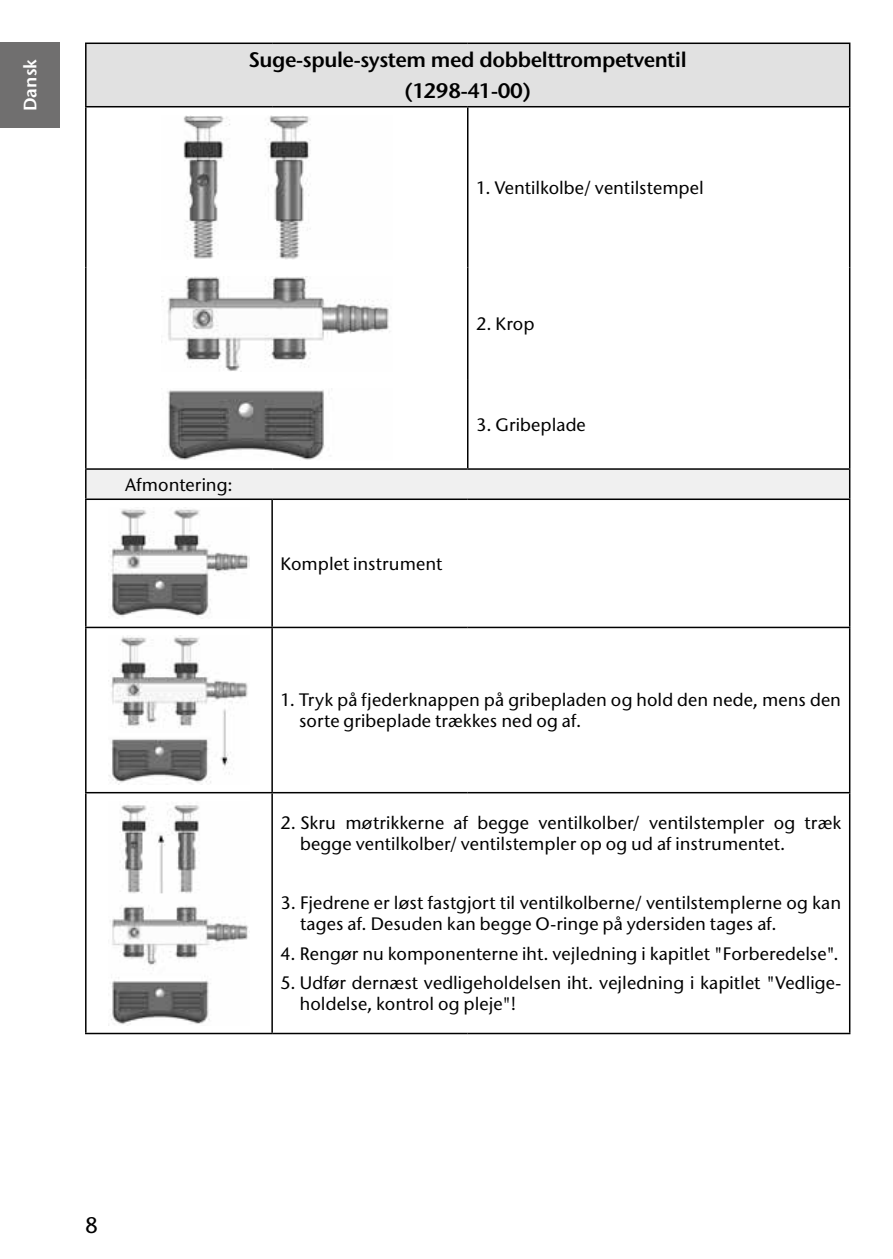
<style>
.page{position:relative;width:893px;height:1259px;background:#fff}
.page>*{position:absolute;margin:0;border:0;box-sizing:border-box;transform-origin:0 0}
.t1{font:500 22.5px "Stone Sans ITC Pro";color:#000}
.t2{font:600 21px/30.9px "Stone Sans ITC Pro";letter-spacing:-.02em;color:#000;text-align:center}
.t3{font:500 18px/21px "Stone Sans ITC Pro";letter-spacing:.005em;color:#000}
.t4{font:600 18px "Stone Sans ITC Pro";color:#fff}
</style>
<div class="page">
<div style="left:0;top:43px;width:60px;height:85px;background:#706f6f"></div>
<div style="left:86px;top:43px;width:764px;height:64px;background:#e1e1e1"></div>
<hr style="left:849px;top:44px;width:1px;height:62px;background:#000">
<hr style="left:85px;top:500px;width:2px;height:126px;background:#000">
<hr style="left:849px;top:500px;width:1px;height:126px;background:#000">
<hr style="left:85px;top:628px;width:2px;height:164px;background:#000">
<hr style="left:849px;top:628px;width:1px;height:164px;background:#000">
<hr style="left:85px;top:43px;width:187px;height:1px;background:#000">
<hr style="left:85px;top:44px;width:2px;height:62px;background:#000">
<hr style="left:272px;top:43px;width:196px;height:1px;background:#000">
<hr style="left:468px;top:43px;width:382px;height:1px;background:#000">
<hr style="left:85px;top:106px;width:187px;height:1px;background:#000">
<hr style="left:272px;top:106px;width:196px;height:1px;background:#000">
<hr style="left:468px;top:106px;width:382px;height:1px;background:#000">
<hr style="left:85px;top:792px;width:187px;height:1px;background:#000">
<hr style="left:85px;top:793px;width:2px;height:239px;background:#000">
<hr style="left:849px;top:793px;width:1px;height:239px;background:#000">
<hr style="left:85px;top:107px;width:2px;height:160px;background:#000">
<hr style="left:467px;top:107px;width:1px;height:160px;background:#000">
<hr style="left:849px;top:107px;width:1px;height:160px;background:#000">
<hr style="left:85px;top:267px;width:2px;height:113px;background:#000">
<hr style="left:467px;top:267px;width:1px;height:113px;background:#000">
<hr style="left:849px;top:267px;width:1px;height:113px;background:#000">
<hr style="left:85px;top:380px;width:2px;height:88px;background:#000">
<hr style="left:467px;top:380px;width:1px;height:88px;background:#000">
<hr style="left:849px;top:380px;width:1px;height:88px;background:#000">
<hr style="left:272px;top:792px;width:196px;height:1px;background:#000">
<hr style="left:271px;top:793px;width:2px;height:239px;background:#000">
<hr style="left:468px;top:792px;width:382px;height:1px;background:#000">
<hr style="left:85px;top:1032px;width:187px;height:2px;background:#000">
<hr style="left:272px;top:1032px;width:196px;height:2px;background:#000">
<hr style="left:468px;top:1032px;width:382px;height:2px;background:#000">
<hr style="left:85px;top:468px;width:187px;height:2px;background:#000">
<hr style="left:85px;top:470px;width:2px;height:28px;background:#000">
<hr style="left:272px;top:468px;width:196px;height:2px;background:#000">
<hr style="left:468px;top:468px;width:382px;height:2px;background:#000">
<hr style="left:85px;top:498px;width:187px;height:2px;background:#000">
<hr style="left:272px;top:498px;width:196px;height:2px;background:#000">
<hr style="left:468px;top:498px;width:382px;height:2px;background:#000">
<div style="left:86px;top:469px;width:764px;height:30px;background:#f0f0f0"></div>
<hr style="left:271px;top:500px;width:2px;height:126px;background:#000">
<hr style="left:85px;top:626px;width:187px;height:2px;background:#000">
<hr style="left:272px;top:626px;width:196px;height:2px;background:#000">
<hr style="left:271px;top:628px;width:2px;height:164px;background:#000">
<hr style="left:468px;top:626px;width:382px;height:2px;background:#000">
<img style="left:183px;top:115px;width:128px;height:144px">
<img style="left:161px;top:276px;width:229px;height:95px">
<img style="left:163px;top:390px;width:162px;height:70px">
<img style="left:110px;top:509px;width:139px;height:108px">
<img style="left:108px;top:636px;width:140px;height:148px">
<img style="left:108px;top:804px;width:142px;height:221px">
<p class="t4" style="left:19px;top:111px;width:54px;rotate:-90deg">Dansk</p>
<p class="t2" style="left:249px;top:44px;width:440px">Suge-spule-system med dobbelttrompetventil (1298-41-00)</p>
<p class="t3" style="left:476px;top:177px;width:229px">1. Ventilkolbe/ ventilstempel</p>
<p class="t3" style="left:476px;top:313px;width:60px">2. Krop</p>
<p class="t3" style="left:125px;top:474px;width:109px">Afmontering:</p>
<p class="t3" style="left:476px;top:414px;width:111px">3. Gribeplade</p>
<p class="t3" style="left:281px;top:553px;width:163px">Komplet instrument</p>
<p class="t3" style="left:299px;top:689px;width:544px;text-indent:-18px">1. Tryk på fjederknappen på gribepladen og hold den nede, mens den sorte gribeplade trækkes ned og af.</p>
<p class="t3" style="left:300px;top:812px;width:543px;text-indent:-19px">2. Skru møtrikkerne af begge ventilkolber/ ventilstempler og træk begge ventilkolber/ ventilstempler op og ud af instrumentet.</p>
<p class="t3" style="left:300px;top:892px;width:543px;text-indent:-19px">3. Fjedrene er løst fastgjort til ventilkolberne/ ventilstemplerne og kan tages af. Desuden kan begge O-ringe på ydersiden tages af.</p>
<p class="t3" style="left:281px;top:943px;width:560px">4. Rengør nu komponenterne iht. vejledning i kapitlet "Forberedelse".</p>
<p class="t3" style="left:300px;top:972px;width:543px;text-indent:-19px">5. Udfør dernæst vedligeholdelsen iht. vejledning i kapitlet "Vedlige&shy;holdelse, kontrol og pleje"!</p>
<p class="t1" style="left:85px;top:1211px;width:14px">8</p>
</div>
